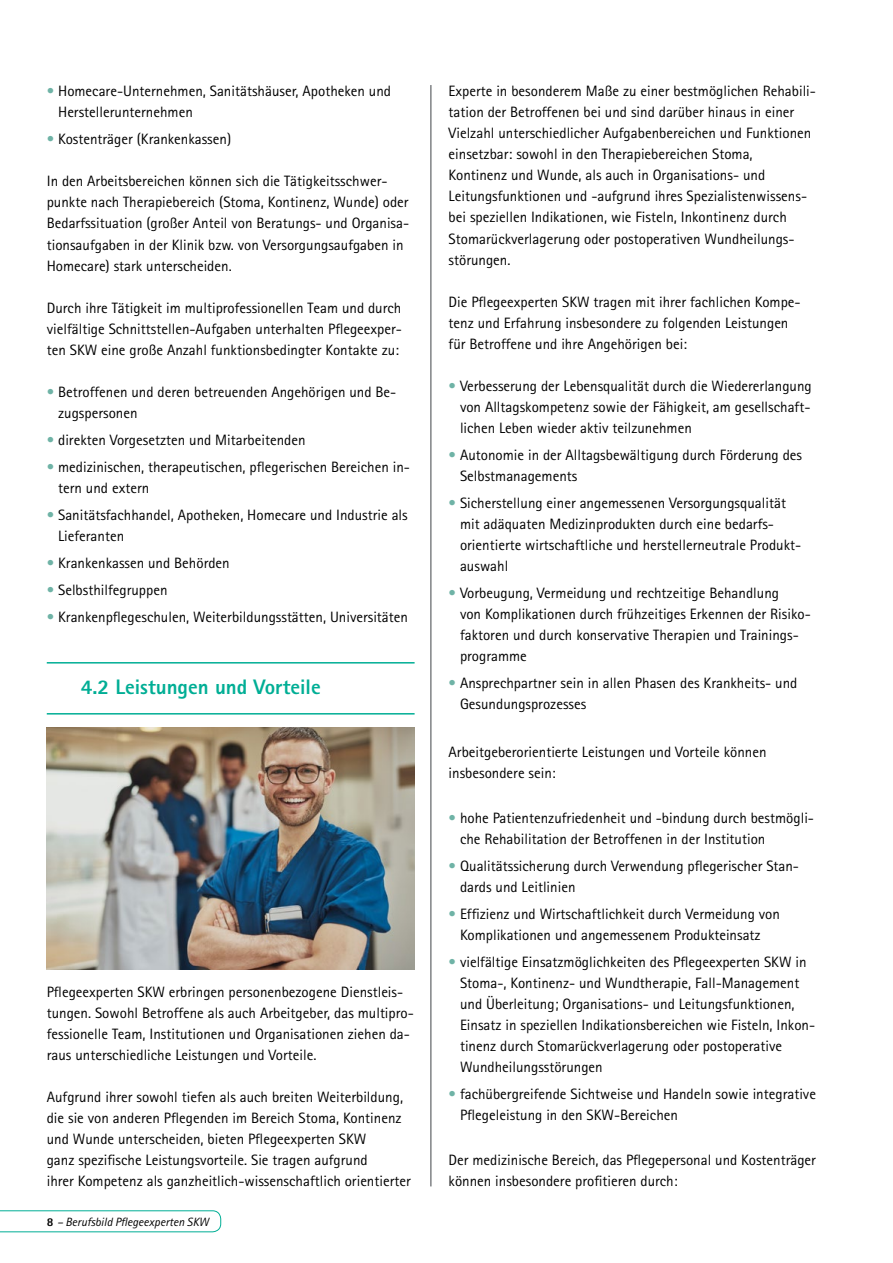
<style>
.page{position:relative;width:893px;height:1263px;background:#fff}
.page>*{position:absolute;margin:0;border:0;box-sizing:border-box;transform-origin:0 0}
.t1{font:800 21px "Agfa Rotis Sans Serif";color:#00ae95}
.t2{font:15px/21px "Agfa Rotis Sans Serif";color:#000}
.t3{font:italic 12px "Agfa Rotis Sans Serif";color:#000}
.s1{color:#6fb3a6}
.s2{font-weight:800;font-style:normal}
</style>
<div class="page">
<svg style="left:0;top:1210px;width:221px;height:22px"></svg>
<hr style="left:47px;top:662px;width:368px;height:1px;background:#00ae95">
<hr style="left:47px;top:713px;width:368px;height:1px;background:#00ae95">
<img style="left:47px;top:727px;width:368px;height:243px">
<hr style="left:430px;top:85px;width:2px;height:1101px;background:#808285">
<p class="t2" style="left:58px;top:81px;width:334px;text-indent:-11px"><span class="s1">•</span> Homecare-Unternehmen, Sanitätshäuser, Apotheken und<br>Herstellerunternehmen</p>
<p class="t2" style="left:47px;top:129px;width:186px"><span class="s1">•</span> Kostenträger (Krankenkassen)</p>
<p class="t2" style="left:47px;top:171px;width:364px">In den Arbeitsbereichen können sich die Tätigkeitsschwer&shy;punkte nach Therapiebereich (Stoma, Kontinenz, Wunde) oder Bedarfssituation (großer Anteil von Beratungs- und Organisa&shy;tionsaufgaben in der Klinik bzw. von Versorgungsaufgaben in Homecare) stark unterscheiden.</p>
<p class="t2" style="left:47px;top:297px;width:357px;text-align:justify">Durch ihre Tätigkeit im multiprofessionellen Team und durch vielfältige Schnittstellen-Aufgaben unterhalten Pflegeexper&shy;ten SKW eine große Anzahl funktionsbedingter Kontakte zu:</p>
<p class="t2" style="left:58px;top:381px;width:340px;text-indent:-11px"><span class="s1">•</span> Betroffenen und deren betreuenden Angehörigen und Be&shy;zugspersonen</p>
<p class="t2" style="left:47px;top:429px;width:260px"><span class="s1">•</span> direkten Vorgesetzten und Mitarbeitenden</p>
<p class="t2" style="left:58px;top:456px;width:353px;text-indent:-11px"><span class="s1">•</span> medizinischen, therapeutischen, pflegerischen Bereichen in&shy;tern und extern</p>
<p class="t2" style="left:58px;top:504px;width:351px;text-indent:-11px"><span class="s1">•</span> Sanitätsfachhandel, Apotheken, Homecare und Industrie als<br>Lieferanten</p>
<p class="t2" style="left:47px;top:552px;width:184px"><span class="s1">•</span> Krankenkassen und Behörden</p>
<p class="t2" style="left:47px;top:579px;width:122px"><span class="s1">•</span> Selbsthilfegruppen</p>
<p class="t2" style="left:47px;top:606px;width:363px"><span class="s1">•</span> Krankenpflegeschulen, Weiterbildungsstätten, Universitäten</p>
<h1 class="t1" style="left:81px;top:673px;width:241px">4.2 Leistungen und Vorteile</h1>
<p class="t2" style="left:47px;top:981px;width:369px">Pflegeexperten SKW erbringen personenbezogene Dienstleis&shy;tungen. Sowohl Betroffene als auch Arbeitgeber, das multipro&shy;fessionelle Team, Institutionen und Organisationen ziehen da&shy;raus unterschiedliche Leistungen und Vorteile.</p>
<p class="t2" style="left:47px;top:1086px;width:366px">Aufgrund ihrer sowohl tiefen als auch breiten Weiterbildung, die sie von anderen Pflegenden im Bereich Stoma, Kontinenz und Wunde unterscheiden, bieten Pflegeexperten SKW<br>ganz spezifische Leistungsvorteile. Sie tragen aufgrund<br>ihrer Kompetenz als ganzheitlich-wissenschaftlich orientierter</p>
<p class="t3" style="left:47px;top:1214px;width:164px"><span class="s2">8</span> – Berufsbild Pflegeexperten SKW</p>
<p class="t2" style="left:449px;top:81px;width:369px">Experte in besonderem Maße zu einer bestmöglichen Rehabili&shy;tation der Betroffenen bei und sind darüber hinaus in einer Vielzahl unterschiedlicher Aufgabenbereichen und Funktionen einsetzbar: sowohl in den Therapiebereichen Stoma,<br>Kontinenz und Wunde, als auch in Organisations- und Leitungsfunktionen und -aufgrund ihres Spezialistenwissens&shy;bei speziellen Indikationen, wie Fisteln, Inkontinenz durch Stomarückverlagerung oder postoperativen Wundheilungs&shy;störungen.</p>
<p class="t2" style="left:449px;top:291px;width:354px">Die Pflegeexperten SKW tragen mit ihrer fachlichen Kompe&shy;tenz und Erfahrung insbesondere zu folgenden Leistungen für Betroffene und ihre Angehörigen bei:</p>
<p class="t2" style="left:460px;top:375px;width:353px;text-align:justify;text-indent:-11px"><span class="s1">•</span> Verbesserung der Lebensqualität durch die Wiedererlangung von Alltagskompetenz sowie der Fähigkeit, am gesellschaft&shy;lichen Leben wieder aktiv teilzunehmen</p>
<p class="t2" style="left:460px;top:444px;width:344px;text-indent:-11px"><span class="s1">•</span> Autonomie in der Alltagsbewältigung durch Förderung des<br>Selbstmanagements</p>
<p class="t2" style="left:460px;top:492px;width:343px;text-indent:-11px"><span class="s1">•</span> Sicherstellung einer angemessenen Versorgungsqualität mit adäquaten Medizinprodukten durch eine bedarfs&shy;orientierte wirtschaftliche und herstellerneutrale Produkt&shy;auswahl</p>
<p class="t2" style="left:460px;top:582px;width:352px;text-indent:-11px"><span class="s1">•</span> Vorbeugung, Vermeidung und rechtzeitige Behandlung<br>von Komplikationen durch frühzeitiges Erkennen der Risiko&shy;faktoren und durch konservative Therapien und Trainings&shy;programme</p>
<p class="t2" style="left:460px;top:672px;width:339px;text-indent:-11px"><span class="s1">•</span> Ansprechpartner sein in allen Phasen des Krankheits- und<br>Gesundungsprozesses</p>
<p class="t2" style="left:449px;top:741px;width:319px">Arbeitgeberorientierte Leistungen und Vorteile können insbesondere sein:</p>
<p class="t2" style="left:460px;top:807px;width:356px;text-indent:-11px"><span class="s1">•</span> hohe Patientenzufriedenheit und -bindung durch bestmögli&shy;che Rehabilitation der Betroffenen in der Institution</p>
<p class="t2" style="left:460px;top:855px;width:341px;text-indent:-11px"><span class="s1">•</span> Qualitätssicherung durch Verwendung pflegerischer Stan&shy;dards und Leitlinien</p>
<p class="t2" style="left:449px;top:903px;width:333px;text-align:center"><span class="s1">•</span> Effizienz und Wirtschaftlichkeit durch Vermeidung von<br>Komplikationen und angemessenem Produkteinsatz</p>
<p class="t2" style="left:460px;top:951px;width:357px;text-indent:-11px"><span class="s1">•</span> vielfältige Einsatzmöglichkeiten des Pflegeexperten SKW in Stoma-, Kontinenz- und Wundtherapie, Fall-Management und Überleitung; Organisations- und Leitungsfunktionen, Einsatz in speziellen Indikationsbereichen wie Fisteln, Inkon&shy;tinenz durch Stomarückverlagerung oder postoperative Wundheilungsstörungen</p>
<p class="t2" style="left:460px;top:1083px;width:357px;text-indent:-11px"><span class="s1">•</span> fachübergreifende Sichtweise und Handeln sowie integrative<br>Pflegeleistung in den SKW-Bereichen</p>
<p class="t2" style="left:449px;top:1149px;width:369px">Der medizinische Bereich, das Pflegepersonal und Kostenträger können insbesondere profitieren durch:</p>
</div>
